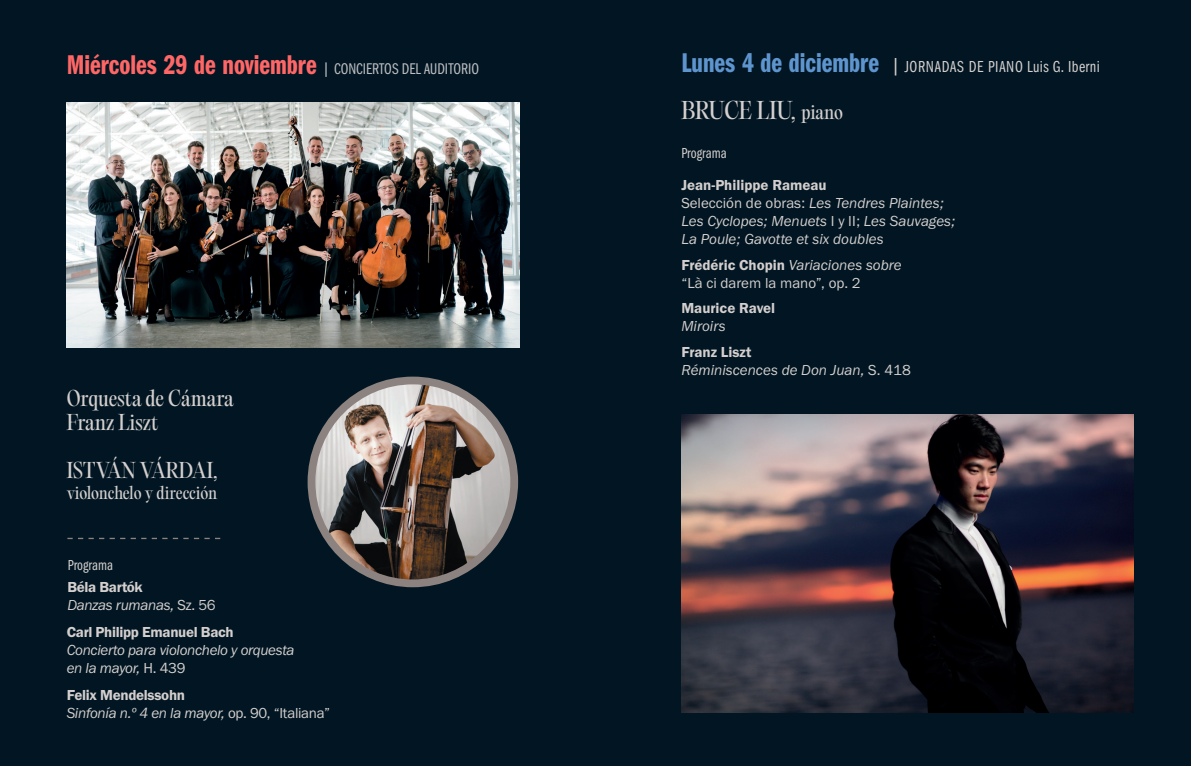
<style>
.page{position:relative;width:1191px;height:766px;background:#fff}
.page>*{position:absolute;margin:0;border:0;box-sizing:border-box;transform-origin:0 0}
.t1{font:28.05px "Franklin Gothic URW Com Dem";color:#f66}
.t2{font:22.5px "PP Editorial Old";letter-spacing:-.015em;color:#d4cfce}
.t3{font:20.1px/24px "PP Editorial Old";letter-spacing:-.005em;color:#d4cfce}
.t4{font:16.5px "Franklin Gothic URW Com Boo";letter-spacing:.035em;color:#d4cfce}
.t5{font:16.05px "PP Editorial Old";letter-spacing:-.01em;color:#d4cfce}
.t6{font:15px/18px "Franklin Gothic URW Boo Ita";letter-spacing:-.005em;color:#d4cfce}
.t7{font:15px/18px "Franklin Gothic URW Dem";color:#d4cfce}
.t8{font:15px "Franklin Gothic URW Boo";color:#d4cfce}
.t9{font:15px "Franklin Gothic URW Com Boo";color:#d4cfce}
.t10{font:15px "Franklin Gothic URW Dem";letter-spacing:-.02em;color:#d4cfce}
.s1{font-family:"Franklin Gothic URW Com Boo";font-size:17.4px;color:#bcbdc0}
.s2{font-family:"Franklin Gothic URW Com Boo";font-size:16.05px;color:#bcbdc0}
.s3{font-family:"Franklin Gothic URW Boo"}
.s4{font-family:"Franklin Gothic URW Dem"}
.s5{font-family:"Franklin Gothic URW Com Dem";font-size:28.05px;color:#5f95cf}
.s6{font-size:21px}
.s7{font-size:18px}
.s8{font-family:"Franklin Gothic URW Boo Ita"}
</style>
<div class="page">
<div style="left:0;top:0;width:1191px;height:765px;background:#011622"></div>
<img style="left:67px;top:102px;width:452px;height:245px">
<svg style="left:67px;top:537px;width:153px;height:2px"></svg>
<img style="left:311px;top:380px;width:203px;height:203px;border-radius:101px">
<div style="left:307px;top:376px;width:211px;height:211px;border:8px solid #8c827f;border-radius:50%"></div>
<img style="left:681px;top:414px;width:452px;height:298px">
<p class="t1" style="left:67px;top:45px;width:414px">Miércoles 29 de noviembre <span class="s1">|</span> <span class="s2">CONCIERTOS DEL AUDITORIO</span></p>
<p class="t3" style="left:67px;top:386px;width:168px">Orquesta de Cámara<br>Franz Liszt</p>
<p class="t3" style="left:67px;top:457px;width:152px">ISTVÁN VÁRDAI,</p>
<p class="t5" style="left:67px;top:481px;width:152px">violonchelo y dirección</p>
<p class="t9" style="left:68px;top:554px;width:47px">Programa</p>
<p class="t10" style="left:67px;top:578px;width:77px">Béla Bartók</p>
<p class="t6" style="left:67px;top:596px;width:150px">Danzas rumanas, <span class="s3">Sz. 56</span></p>
<p class="t6" style="left:67px;top:622px;width:229px"><span class="s4">Carl Philipp Emanuel Bach<br></span>Concierto para violonchelo y orquesta</p>
<p class="t6" style="left:67px;top:658px;width:120px">en la mayor, <span class="s3">H. 439</span></p>
<p class="t6" style="left:67px;top:685px;width:265px"><span class="s4">Felix Mendelssohn<br></span>Sinfonía n.º 4 en la mayor, <span class="s3">op. 90, “Italiana”</span></p>
<p class="t4" style="left:681px;top:55px;width:420px"><span class="s5">Lunes 4 de diciembre</span> <span class="s6">|</span> JORNADAS DE PIANO Luis G. Iberni</p>
<p class="t2" style="left:681px;top:94px;width:163px">BRUCE LIU, <span class="s7">piano</span></p>
<p class="t9" style="left:681px;top:143px;width:47px">Programa</p>
<p class="t7" style="left:681px;top:176px;width:147px">Jean-Philippe Rameau</p>
<p class="t6" style="left:681px;top:193px;width:264px"><span class="s3">Selección de obras:</span> Les Tendres Plaintes;</p>
<p class="t6" style="left:681px;top:211px;width:275px">Les Cyclopes; Menuets <span class="s3">I y II;</span> Les Sauvages;</p>
<p class="t6" style="left:681px;top:229px;width:204px">La Poule; Gavotte et six doubles</p>
<p class="t6" style="left:681px;top:255px;width:222px"><span class="s4">Frédéric Chopin</span> Variaciones sobre</p>
<p class="t8" style="left:681px;top:273px;width:181px">“Là ci darem la mano”, op. 2</p>
<p class="t7" style="left:681px;top:299px;width:95px">Maurice Ravel<br><span class="s8">Miroirs</span></p>
<p class="t6" style="left:681px;top:342px;width:231px"><span class="s4">Franz Liszt<br></span>Réminiscences de Don Juan, <span class="s3">S. 418</span></p>
</div>
